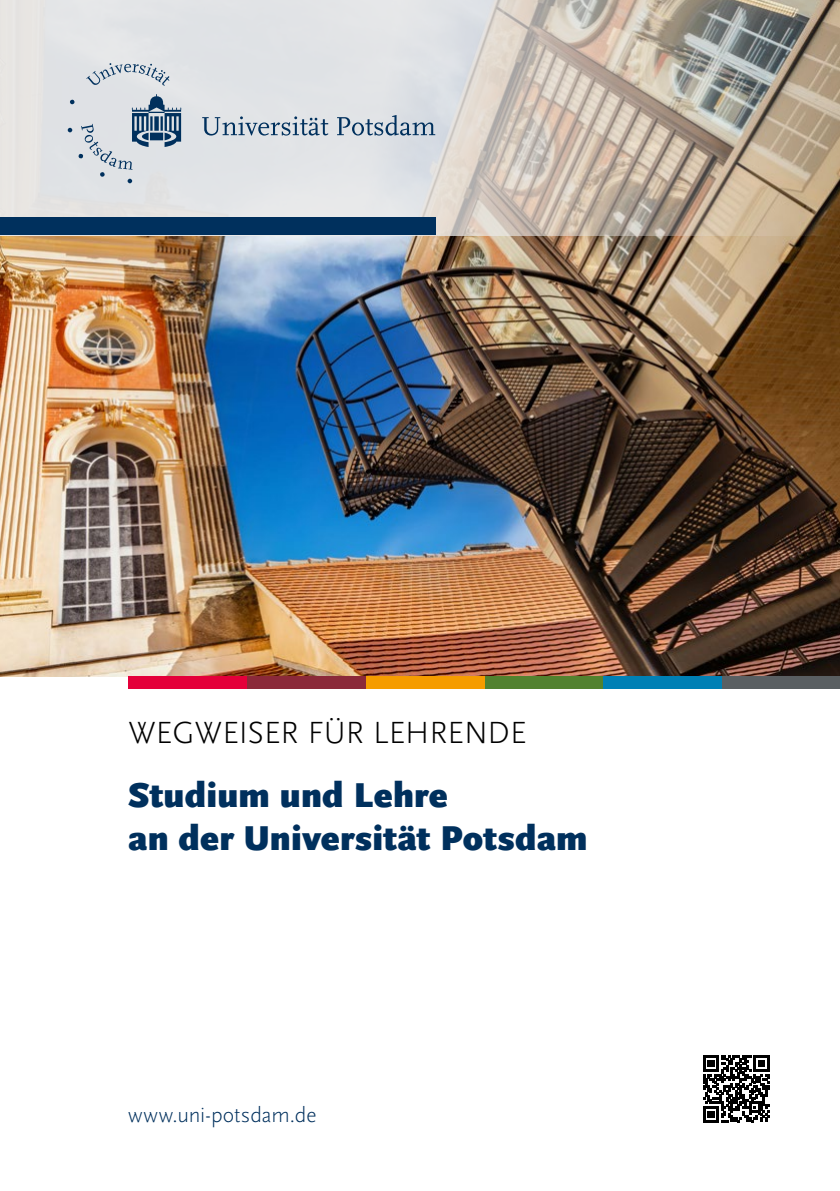
<style>
.page{position:relative;width:840px;height:1191px;background:#fff}
.page>*{position:absolute;margin:0;border:0;box-sizing:border-box;transform-origin:0 0}
.t1{font:900 36px/43.2px "Scala Sans Pro";letter-spacing:.005em;color:#00305d}
.t2{font:300 32px "Scala Sans Pro";letter-spacing:-.005em;color:#000}
.t3{font:300 22px "Scala Sans Pro";letter-spacing:-.01em;color:#00305d}
</style>
<div class="page">
<img style="left:0;top:235px;width:839px;height:441px">
<div style="left:128px;top:676px;width:119px;height:13px;background:#e4003a"></div>
<div style="left:247px;top:676px;width:118px;height:13px;background:#8b2939"></div>
<div style="left:365px;top:676px;width:119px;height:13px;background:#f59c00"></div>
<div style="left:484px;top:676px;width:119px;height:13px;background:#52822f"></div>
<div style="left:603px;top:676px;width:119px;height:13px;background:#0080b5"></div>
<div style="left:722px;top:676px;width:117px;height:13px;background:#5a5f62"></div>
<svg style="left:0;top:0;width:839px;height:235px;background:#cdc8c1"></svg>
<svg style="left:86px;top:63px;width:83px;height:23px;background:#c5cdd5"></svg>
<svg style="left:67px;top:94px;width:114px;height:89px;background:#bfc8d1"></svg>
<svg style="left:202px;top:115px;width:233px;height:20px;background:#adbac6"></svg>
<div style="left:0;top:218px;width:435px;height:17px;background:#00305d"></div>
<svg style="left:703px;top:1055px;width:66px;height:67px"></svg>
<p class="t2" style="left:128px;top:714px;width:400px">WEGWEISER FÜR LEHRENDE</p>
<p class="t1" style="left:128px;top:774px;width:460px">Studium und Lehre<br>an der Universität Potsdam</p>
<p class="t3" style="left:128px;top:1102px;width:189px">www.uni-potsdam.de</p>
</div>
